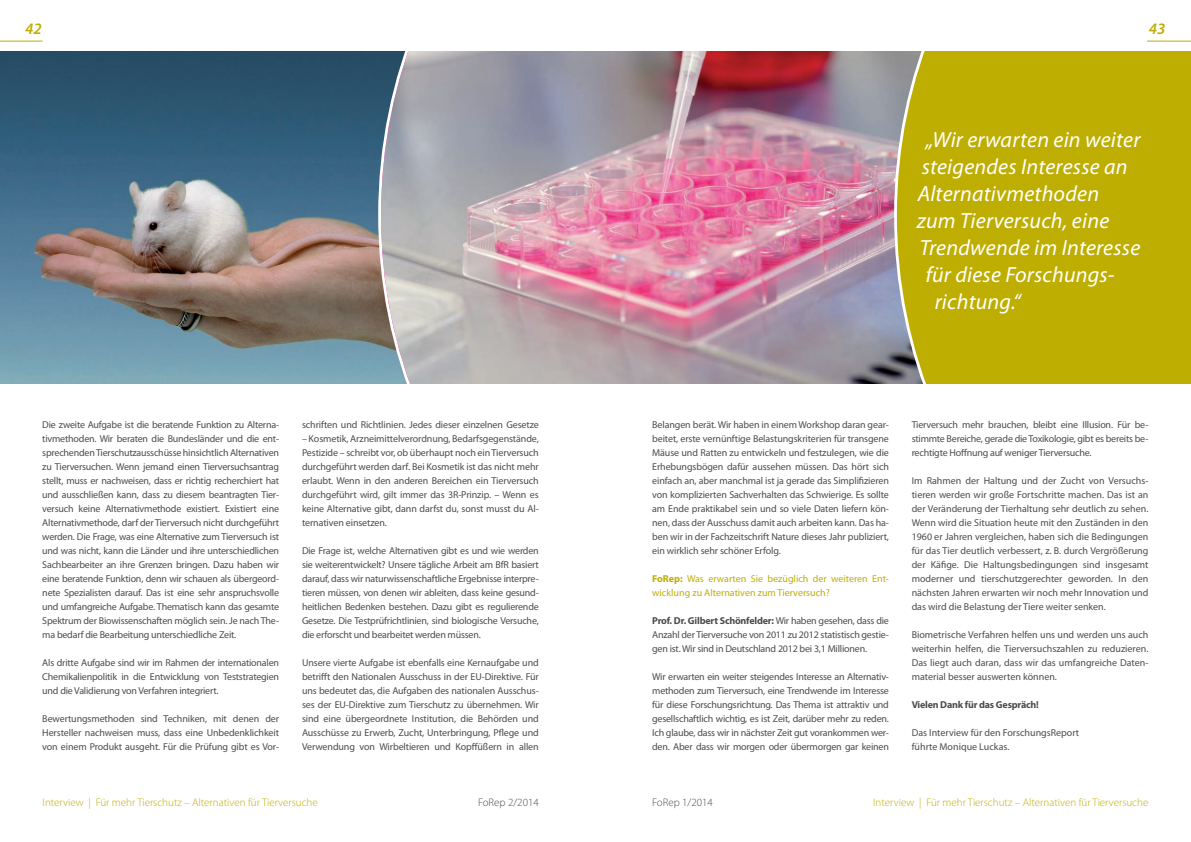
<style>
.page{position:relative;width:1191px;height:842px;background:#fff}
.page>*{position:absolute;margin:0;border:0;box-sizing:border-box;transform-origin:0 0}
.t1{font:italic 22px "Myriad Pro";letter-spacing:.01em;color:#fff}
.t2{font:italic 600 16px "Myriad Pro";color:#bfae02}
.t3{font:300 11px "Myriad Pro";color:#bfae02}
.t4{font:300 11px "Myriad Pro";color:#4b4c4d}
.t5{font:10px/14px "Myriad Pro";letter-spacing:-.01em;color:#4b4c4d;text-align:justify}
.t6{font:10px/14px "Myriad Pro";color:#bfae02}
.t7{font:700 10px "Myriad Pro";letter-spacing:-.02em;color:#4b4c4d}
.s1{font-weight:700}
</style>
<div class="page">
<img style="left:0;top:51px;width:377px;height:333px">
<img style="left:377px;top:51px;width:515px;height:333px">
<div style="left:892px;top:51px;width:299px;height:333px;background:#bfae02"></div>
<hr style="left:0;top:41px;width:43px;height:1px;background:#bfae02">
<hr style="left:1147px;top:41px;width:44px;height:1px;background:#bfae02">
<h2 class="t2" style="left:25px;top:18px;width:18px">42</h2>
<h2 class="t2" style="left:1149px;top:18px;width:18px">43</h2>
<p class="t5" style="left:42px;top:417px;width:238px">Die zweite Aufgabe ist die beratende Funktion zu Alterna&shy;tivmethoden. Wir beraten die Bundesländer und die ent&shy;sprechenden Tierschutzausschüsse hinsichtlich Alternativen zu Tierversuchen. Wenn jemand einen Tierversuchsantrag stellt, muss er nachweisen, dass er richtig recherchiert hat und ausschließen kann, dass zu diesem beantragten Tier&shy;versuch keine Alternativmethode existiert. Existiert eine Alternativmethode, darf der Tierversuch nicht durchgeführt werden. Die Frage, was eine Alternative zum Tierversuch ist und was nicht, kann die Länder und ihre unterschiedlichen Sachbearbeiter an ihre Grenzen bringen. Dazu haben wir eine beratende Funktion, denn wir schauen als übergeord&shy;nete Spezialisten darauf. Das ist eine sehr anspruchsvolle und umfangreiche Aufgabe. Thematisch kann das gesamte Spektrum der Biowissenschaften möglich sein. Je nach The&shy;ma bedarf die Bearbeitung unterschiedliche Zeit.</p>
<p class="t5" style="left:42px;top:655px;width:238px">Als dritte Aufgabe sind wir im Rahmen der internationalen Chemikalienpolitik in die Entwicklung von Teststrategien und die Validierung von Verfahren integriert.</p>
<p class="t5" style="left:42px;top:711px;width:238px">Bewertungsmethoden sind Techniken, mit denen der Hersteller nachweisen muss, dass eine Unbedenklichkeit von einem Produkt ausgeht. Für die Prüfung gibt es Vor-</p>
<p class="t5" style="left:302px;top:417px;width:238px">schriften und Richtlinien. Jedes dieser einzelnen Gesetze</p>
<p class="t5" style="left:302px;top:431px;width:238px">– Kosmetik, Arzneimittelverordnung, Bedarfsgegenstände, Pestizide – schreibt vor, ob überhaupt noch ein Tierversuch durchgeführt werden darf. Bei Kosmetik ist das nicht mehr erlaubt. Wenn in den anderen Bereichen ein Tierversuch durchgeführt wird, gilt immer das 3R-Prinzip. – Wenn es keine Alternative gibt, dann darfst du, sonst musst du Al&shy;ternativen einsetzen.</p>
<p class="t5" style="left:302px;top:543px;width:238px">Die Frage ist, welche Alternativen gibt es und wie werden sie weiterentwickelt? Unsere tägliche Arbeit am BfR basiert darauf, dass wir naturwissenschaftliche Ergebnisse interpre&shy;tieren müssen, von denen wir ableiten, dass keine gesund&shy;heitlichen Bedenken bestehen. Dazu gibt es regulierende Gesetze. Die Testprüfrichtlinien, sind biologische Versuche, die erforscht und bearbeitet werden müssen.</p>
<p class="t5" style="left:302px;top:655px;width:238px">Unsere vierte Aufgabe ist ebenfalls eine Kernaufgabe und betrifft den Nationalen Ausschuss in der EU-Direktive. Für uns bedeutet das, die Aufgaben des nationalen Ausschus&shy;ses der EU-Direktive zum Tierschutz zu übernehmen. Wir sind eine übergeordnete Institution, die Behörden und Ausschüsse zu Erwerb, Zucht, Unterbringung, Pflege und Verwendung von Wirbeltieren und Kopffüßern in allen</p>
<h1 class="t1" style="left:925px;top:126px;width:216px">„Wir erwarten ein weiter</h1>
<h1 class="t1" style="left:921px;top:153px;width:207px">steigendes Interesse an</h1>
<h1 class="t1" style="left:917px;top:180px;width:183px">Alternativmethoden</h1>
<h1 class="t1" style="left:916px;top:207px;width:194px">zum Tierversuch, eine</h1>
<h1 class="t1" style="left:919px;top:234px;width:222px">Trendwende im Interesse</h1>
<h1 class="t1" style="left:925px;top:261px;width:190px">für diese Forschungs-</h1>
<h1 class="t1" style="left:934px;top:288px;width:87px">richtung.“</h1>
<p class="t5" style="left:652px;top:417px;width:238px">Belangen berät. Wir haben in einem Workshop daran gear&shy;beitet, erste vernünftige Belastungskriterien für transgene Mäuse und Ratten zu entwickeln und festzulegen, wie die Erhebungsbögen dafür aussehen müssen. Das hört sich einfach an, aber manchmal ist ja gerade das Simplifizieren von komplizierten Sachverhalten das Schwierige. Es sollte am Ende praktikabel sein und so viele Daten liefern kön&shy;nen, dass der Ausschuss damit auch arbeiten kann. Das ha&shy;ben wir in der Fachzeitschrift Nature dieses Jahr publiziert, ein wirklich sehr schöner Erfolg.</p>
<p class="t6" style="left:652px;top:571px;width:238px"><span class="s1">FoRep:</span> Was erwarten Sie bezüglich der weiteren Ent&shy;wicklung zu Alternativen zum Tierversuch?</p>
<p class="t5" style="left:652px;top:613px;width:238px"><span class="s1">Prof. Dr. Gilbert Schönfelder:</span> Wir haben gesehen, dass die Anzahl der Tierversuche von 2011 zu 2012 statistisch gestie&shy;gen ist. Wir sind in Deutschland 2012 bei 3,1 Millionen.</p>
<p class="t5" style="left:652px;top:669px;width:238px">Wir erwarten ein weiter steigendes Interesse an Alternativ&shy;methoden zum Tierversuch, eine Trendwende im Interesse für diese Forschungsrichtung. Das Thema ist attraktiv und gesellschaftlich wichtig, es ist Zeit, darüber mehr zu reden.<br>Ich glaube, dass wir in nächster Zeit gut vorankommen wer&shy;den. Aber dass wir morgen oder übermorgen gar keinen</p>
<p class="t5" style="left:911px;top:417px;width:238px">Tierversuch mehr brauchen, bleibt eine Illusion. Für be&shy;stimmte Bereiche, gerade die Toxikologie, gibt es bereits be&shy;rechtigte Hoffnung auf weniger Tierversuche.</p>
<p class="t5" style="left:911px;top:473px;width:238px">Im Rahmen der Haltung und der Zucht von Versuchs&shy;tieren werden wir große Fortschritte machen. Das ist an der Veränderung der Tierhaltung sehr deutlich zu sehen.<br>Wenn wird die Situation heute mit den Zuständen in den 1960 er Jahren vergleichen, haben sich die Bedingungen für das Tier deutlich verbessert, z. B. durch Vergrößerung der Käfige. Die Haltungsbedingungen sind insgesamt moderner und tierschutzgerechter geworden. In den nächsten Jahren erwarten wir noch mehr Innovation und das wird die Belastung der Tiere weiter senken.</p>
<p class="t5" style="left:911px;top:627px;width:238px">Biometrische Verfahren helfen uns und werden uns auch weiterhin helfen, die Tierversuchszahlen zu reduzieren.<br>Das liegt auch daran, dass wir das umfangreiche Daten&shy;material besser auswerten können.</p>
<p class="t7" style="left:911px;top:698px;width:129px">Vielen Dank für das Gespräch!</p>
<p class="t5" style="left:911px;top:725px;width:169px">Das Interview für den ForschungsReport führte Monique Luckas.</p>
<p class="t3" style="left:43px;top:795px;width:277px">Interview | Für mehr Tierschutz – Alternativen für Tierversuche</p>
<p class="t3" style="left:873px;top:795px;width:277px">Interview | Für mehr Tierschutz – Alternativen für Tierversuche</p>
<p class="t4" style="left:478px;top:796px;width:62px">FoRep 2/2014</p>
<p class="t4" style="left:652px;top:796px;width:62px">FoRep 1/2014</p>
</div>
